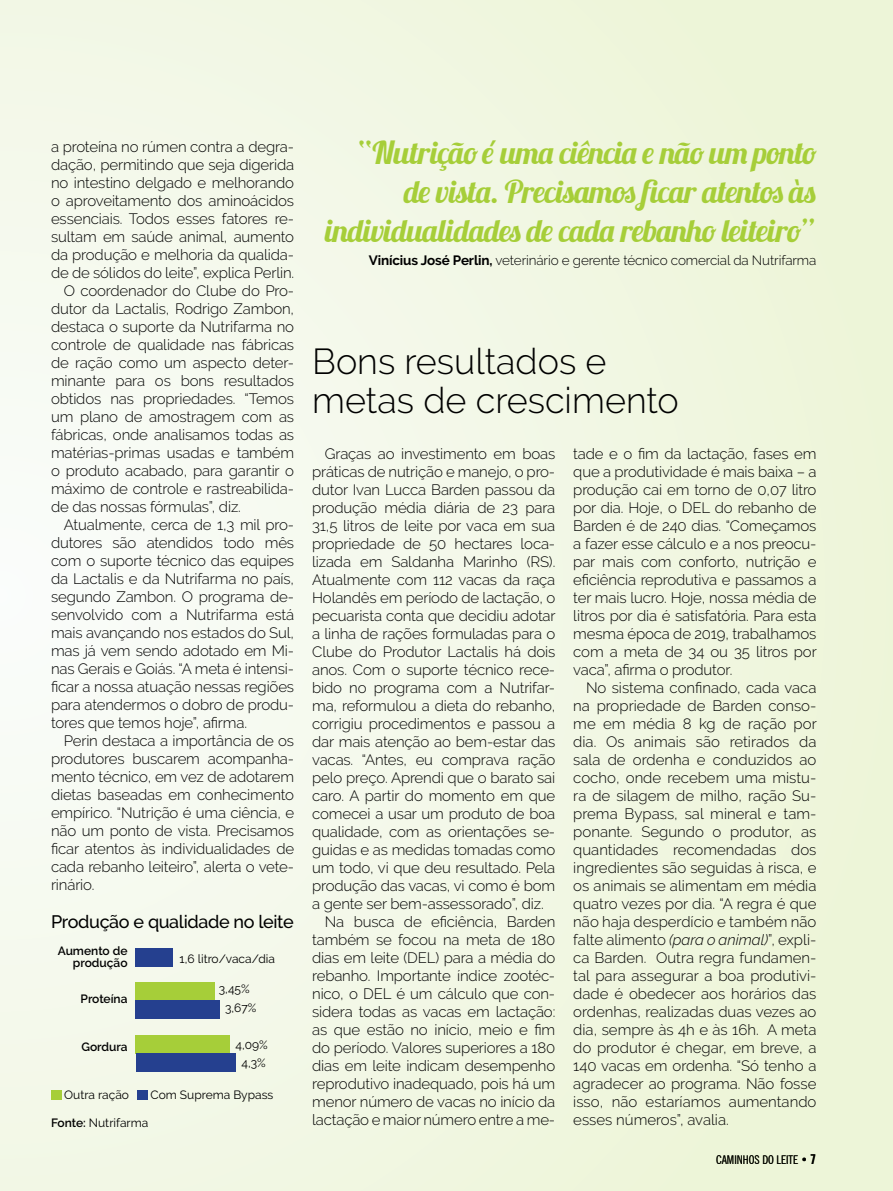
<style>
.page{position:relative;width:893px;height:1191px;background:#fff}
.page>*{position:absolute;margin:0;border:0;box-sizing:border-box;transform-origin:0 0}
.t1{font:300 36px/39px "Raleway";color:#000}
.t2{font:31.5px/39px "Lobster 1.3";letter-spacing:-.02em;color:#a6ce39;text-align:right}
.t3{font:500 18px "Raleway";letter-spacing:-.02em;color:#000}
.t4{font:300 15px/18px "Raleway";letter-spacing:-.01em;color:#000;text-align:justify}
.t5{font:300 13.5px "Raleway";letter-spacing:-.01em;color:#000}
.t6{font:12px/18px "Raleway";color:#000;text-align:center}
.t7{font:600 12px/12px "Raleway";color:#000;text-align:right}
.t8{font:condensed 12px "News Gothic BT";color:#000}
.s1{font-weight:600}
.s2{font-weight:700}
.s3{font-style:italic}
.s4{font-weight:700;font-size:13.5px}
</style>
<div class="page">
<div style="left:0;top:0;width:893px;height:1191px;background:linear-gradient(to right,#f7faf3,#edf5d8)"></div>
<div style="left:136px;top:948px;width:37px;height:18px;background:#25408f"></div>
<div style="left:136px;top:982px;width:79px;height:18px;background:#a6ce39"></div>
<div style="left:136px;top:1034px;width:94px;height:19px;background:#a6ce39"></div>
<div style="left:136px;top:1000px;width:84px;height:18px;background:#25408f"></div>
<div style="left:136px;top:1053px;width:99px;height:18px;background:#25408f"></div>
<div style="left:51px;top:1090px;width:11px;height:9px;background:#a6ce39"></div>
<div style="left:137px;top:1090px;width:11px;height:9px;background:#25408f"></div>
<p class="t4" style="left:51px;top:138px;width:245px">a proteína no rúmen contra a degra-</p>
<p class="t4" style="left:51px;top:156px;width:245px">dação, permitindo que seja digerida</p>
<p class="t4" style="left:51px;top:174px;width:245px">no intestino delgado e melhorando</p>
<p class="t4" style="left:51px;top:192px;width:245px">o aproveitamento dos aminoácidos</p>
<p class="t4" style="left:51px;top:210px;width:245px">essenciais. Todos esses fatores re-</p>
<p class="t4" style="left:51px;top:228px;width:245px">sultam em saúde animal, aumento</p>
<p class="t4" style="left:51px;top:246px;width:245px">da produção e melhoria da qualida-</p>
<p class="t4" style="left:51px;top:264px;width:245px">de de sólidos do leite”, explica Perlin.</p>
<p class="t4" style="left:64px;top:282px;width:232px">O coordenador do Clube do Pro-</p>
<p class="t4" style="left:51px;top:300px;width:245px">dutor da Lactalis, Rodrigo Zambon,</p>
<p class="t4" style="left:51px;top:318px;width:245px">destaca o suporte da Nutrifarma no</p>
<p class="t4" style="left:51px;top:336px;width:245px">controle de qualidade nas fábricas</p>
<p class="t4" style="left:51px;top:354px;width:245px">de ração como um aspecto deter-</p>
<p class="t4" style="left:51px;top:372px;width:245px">minante para os bons resultados</p>
<p class="t4" style="left:51px;top:390px;width:245px">obtidos nas propriedades. “Temos</p>
<p class="t4" style="left:51px;top:408px;width:245px">um plano de amostragem com as</p>
<p class="t4" style="left:51px;top:426px;width:245px">fábricas, onde analisamos todas as</p>
<p class="t4" style="left:51px;top:444px;width:245px">matérias-primas usadas e também</p>
<p class="t4" style="left:51px;top:462px;width:245px">o produto acabado, para garantir o</p>
<p class="t4" style="left:51px;top:480px;width:245px">máximo de controle e rastreabilida-</p>
<p class="t4" style="left:51px;top:498px;width:191px">de das nossas fórmulas”, diz.</p>
<p class="t4" style="left:64px;top:516px;width:232px">Atualmente, cerca de 1,3 mil pro-</p>
<p class="t4" style="left:51px;top:534px;width:245px">dutores são atendidos todo mês</p>
<p class="t4" style="left:51px;top:552px;width:245px">com o suporte técnico das equipes</p>
<p class="t4" style="left:51px;top:570px;width:245px">da Lactalis e da Nutrifarma no país,</p>
<p class="t4" style="left:51px;top:588px;width:245px">segundo Zambon. O programa de-</p>
<p class="t4" style="left:51px;top:606px;width:245px">senvolvido com a Nutrifarma está</p>
<p class="t4" style="left:51px;top:624px;width:245px">mais avançando nos estados do Sul,</p>
<p class="t4" style="left:51px;top:642px;width:245px">mas já vem sendo adotado em Mi-</p>
<p class="t4" style="left:51px;top:660px;width:245px">nas Gerais e Goiás. “A meta é intensi-</p>
<p class="t4" style="left:51px;top:678px;width:245px">ficar a nossa atuação nessas regiões</p>
<p class="t4" style="left:51px;top:696px;width:245px">para atendermos o dobro de produ-</p>
<p class="t4" style="left:51px;top:714px;width:198px">tores que temos hoje”, afirma.</p>
<p class="t4" style="left:64px;top:732px;width:232px">Perin destaca a importância de os</p>
<p class="t4" style="left:51px;top:750px;width:245px">produtores buscarem acompanha-</p>
<p class="t4" style="left:51px;top:768px;width:245px">mento técnico, em vez de adotarem</p>
<p class="t4" style="left:51px;top:786px;width:245px">dietas baseadas em conhecimento</p>
<p class="t4" style="left:51px;top:804px;width:245px">empírico. “Nutrição é uma ciência, e</p>
<p class="t4" style="left:51px;top:822px;width:245px">não um ponto de vista. Precisamos</p>
<p class="t4" style="left:51px;top:840px;width:245px">ficar atentos às individualidades de</p>
<p class="t4" style="left:51px;top:858px;width:245px">cada rebanho leiteiro”, alerta o vete-</p>
<p class="t4" style="left:51px;top:876px;width:45px">rinário.</p>
<p class="t3" style="left:51px;top:911px;width:244px">Produção e qualidade no leite</p>
<p class="t7" style="left:58px;top:945px;width:71px">Aumento de produção</p>
<p class="t7" style="left:81px;top:993px;width:49px">Proteína</p>
<p class="t7" style="left:81px;top:1041px;width:48px">Gordura</p>
<p class="t6" style="left:180px;top:950px;width:97px">1,6 litro/vaca/dia</p>
<p class="t6" style="left:219px;top:980px;width:39px">3,45%<br>3,67%</p>
<p class="t6" style="left:235px;top:1035px;width:34px">4,09%<br>4,3%</p>
<p class="t6" style="left:64px;top:1085px;width:66px">Outra ração</p>
<p class="t6" style="left:151px;top:1085px;width:124px">Com Suprema Bypass</p>
<p class="t6" style="left:51px;top:1113px;width:99px"><span class="s1">Fonte:</span> Nutrifarma</p>
<h2 class="t2" style="left:325px;top:133px;width:493px">“Nutrição é uma ciência e não um ponto de vista. Precisamos ficar atentos às individualidades de cada rebanho leiteiro”</h2>
<p class="t5" style="left:369px;top:253px;width:449px"><span class="s2">Vinícius José Perlin,</span> veterinário e gerente técnico comercial da Nutrifarma</p>
<h1 class="t1" style="left:312px;top:341px;width:368px">Bons resultados e metas de crescimento</h1>
<p class="t4" style="left:325px;top:444px;width:232px">Graças ao investimento em boas</p>
<p class="t4" style="left:312px;top:462px;width:245px">práticas de nutrição e manejo, o pro-</p>
<p class="t4" style="left:312px;top:480px;width:245px">dutor Ivan Lucca Barden passou da</p>
<p class="t4" style="left:312px;top:498px;width:245px">produção média diária de 23 para</p>
<p class="t4" style="left:312px;top:516px;width:245px">31,5 litros de leite por vaca em sua</p>
<p class="t4" style="left:312px;top:534px;width:245px">propriedade de 50 hectares loca-</p>
<p class="t4" style="left:312px;top:552px;width:245px">lizada em Saldanha Marinho (RS).</p>
<p class="t4" style="left:312px;top:570px;width:245px">Atualmente com 112 vacas da raça</p>
<p class="t4" style="left:312px;top:588px;width:245px">Holandês em período de lactação, o</p>
<p class="t4" style="left:312px;top:606px;width:245px">pecuarista conta que decidiu adotar</p>
<p class="t4" style="left:312px;top:624px;width:245px">a linha de rações formuladas para o</p>
<p class="t4" style="left:312px;top:642px;width:245px">Clube do Produtor Lactalis há dois</p>
<p class="t4" style="left:312px;top:660px;width:245px">anos. Com o suporte técnico rece-</p>
<p class="t4" style="left:312px;top:678px;width:245px">bido no programa com a Nutrifar-</p>
<p class="t4" style="left:312px;top:696px;width:245px">ma, reformulou a dieta do rebanho,</p>
<p class="t4" style="left:312px;top:714px;width:245px">corrigiu procedimentos e passou a</p>
<p class="t4" style="left:312px;top:732px;width:245px">dar mais atenção ao bem-estar das</p>
<p class="t4" style="left:312px;top:750px;width:245px">vacas. “Antes, eu comprava ração</p>
<p class="t4" style="left:312px;top:768px;width:245px">pelo preço. Aprendi que o barato sai</p>
<p class="t4" style="left:312px;top:786px;width:245px">caro. A partir do momento em que</p>
<p class="t4" style="left:312px;top:804px;width:245px">comecei a usar um produto de boa</p>
<p class="t4" style="left:312px;top:822px;width:245px">qualidade, com as orientações se-</p>
<p class="t4" style="left:312px;top:840px;width:245px">guidas e as medidas tomadas como</p>
<p class="t4" style="left:312px;top:858px;width:245px">um todo, vi que deu resultado. Pela</p>
<p class="t4" style="left:312px;top:876px;width:245px">produção das vacas, vi como é bom</p>
<p class="t4" style="left:312px;top:894px;width:233px">a gente ser bem-assessorado”, diz.</p>
<p class="t4" style="left:325px;top:912px;width:232px">Na busca de eficiência, Barden</p>
<p class="t4" style="left:312px;top:930px;width:245px">também se focou na meta de 180</p>
<p class="t4" style="left:312px;top:948px;width:245px">dias em leite (DEL) para a média do</p>
<p class="t4" style="left:312px;top:966px;width:245px">rebanho. I mportante índice zootéc-</p>
<p class="t4" style="left:312px;top:984px;width:245px">nico, o DEL é um cálculo que con-</p>
<p class="t4" style="left:312px;top:1002px;width:245px">sidera todas as vacas em lactação:</p>
<p class="t4" style="left:312px;top:1020px;width:245px">as que estão no início, meio e fim</p>
<p class="t4" style="left:312px;top:1038px;width:245px">do período. Valores superiores a 180</p>
<p class="t4" style="left:312px;top:1056px;width:245px">dias em leite indicam desempenho</p>
<p class="t4" style="left:312px;top:1074px;width:245px">reprodutivo inadequado, pois há um</p>
<p class="t4" style="left:312px;top:1092px;width:245px">menor número de vacas no início da</p>
<p class="t4" style="left:312px;top:1110px;width:245px">lactação e maior número entre a me-</p>
<p class="t4" style="left:573px;top:444px;width:245px">tade e o fim da lactação, fases em que a produtividade é mais baixa – a produção cai em torno de 0,07 litro por dia. Hoje, o DEL do rebanho de Barden é de 240 dias. “Começamos a fazer esse cálculo e a nos preocu&shy;par mais com conforto, nutrição e eficiência reprodutiva e passamos a ter mais lucro. Hoje, nossa média de litros por dia é satisfatória. Para esta mesma época de 2019, trabalhamos com a meta de 34 ou 35 litros por vaca”, afirma o produtor.</p>
<p class="t4" style="left:573px;top:678px;width:245px;text-indent:13px">No sistema confinado, cada vaca na propriedade de Barden conso&shy;me em média 8 kg de ração por dia. Os animais são retirados da sala de ordenha e conduzidos ao cocho, onde recebem uma mistu&shy;ra de silagem de milho, ração Su&shy;prema Bypass, sal mineral e tam&shy;ponante. Segundo o produtor, as quantidades recomendadas dos ingredientes são seguidas à risca, e os animais se alimentam em média quatro vezes por dia. “A regra é que não haja desperdício e também não falte alimento <span class="s3">(para o animal)</span>”, expli&shy;ca Barden. Outra regra fundamen&shy;tal para assegurar a boa produtivi&shy;dade é obedecer aos horários das ordenhas, realizadas duas vezes ao dia, sempre às 4h e às 16h. A meta do produtor é chegar, em breve, a 140 vacas em ordenha. “Só tenho a agradecer ao programa. Não fosse isso, não estaríamos aumentando esses números”, avalia.</p>
<p class="t8" style="left:716px;top:1152px;width:102px">CAMINHOS DO LEITE • <span class="s4">7</span></p>
</div>
